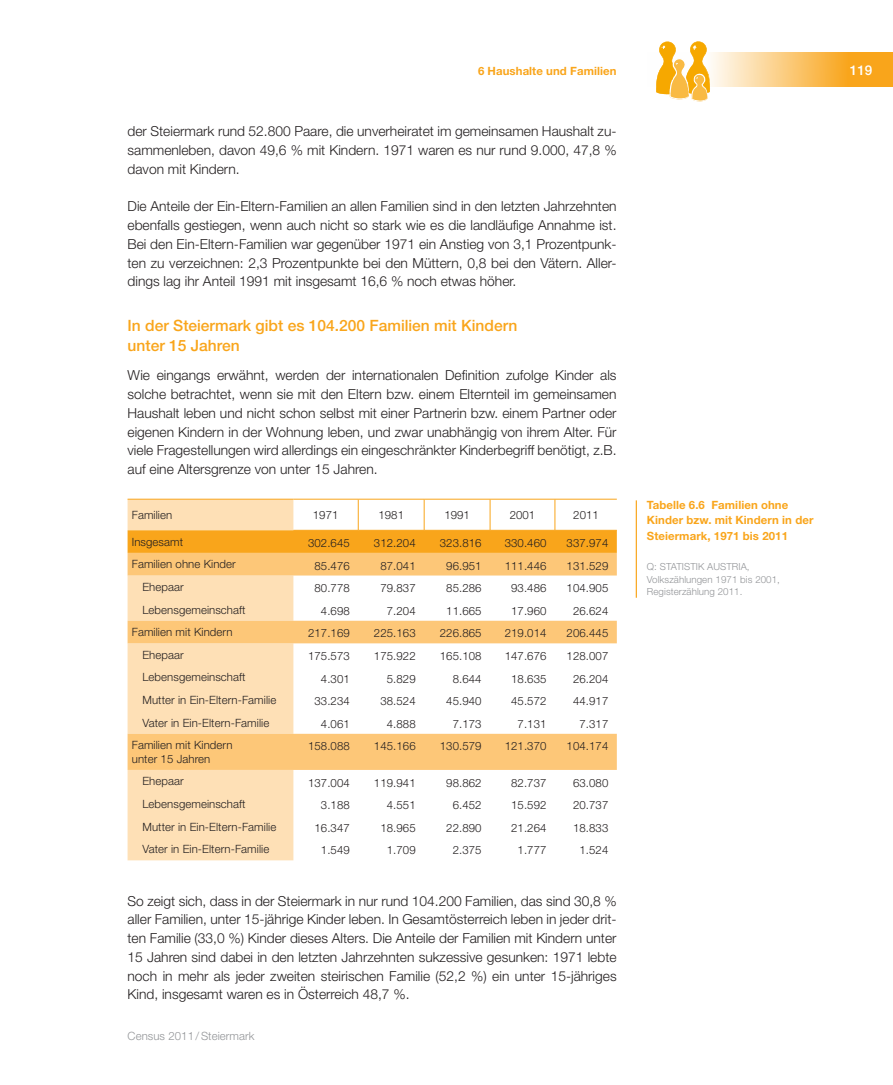
<style>
.page{position:relative;width:893px;height:1085px;background:#fff}
.page>*{position:absolute;margin:0;border:0;box-sizing:border-box;transform-origin:0 0}
.t1{font:500 15.6px/19.5px "Helvetica Neue LT Pro";color:#f9a51b}
.t2{font:300 13.8px/18.8px "Helvetica Neue LT Pro";color:#231f20;text-align:justify}
.t3{font:500 13.5px "Helvetica Neue LT Pro";color:#fff}
.t4{font:300 11.4px/13.5px "Helvetica Neue LT Pro";letter-spacing:.005em;color:#231f20}
.t5{font:700 11.4px/15.8px "Helvetica Neue LT Pro";letter-spacing:.005em;color:#f9a51b}
.t6{font:300 11.4px "Helvetica Neue LT Pro";letter-spacing:.005em;color:#939598}
.t7{font:300 9.75px/12.8px "Helvetica Neue LT Pro";letter-spacing:.005em;color:#939598}
</style>
<div class="page">
<hr style="left:636px;top:500px;width:1px;height:97px;background:#f9a51b">
<svg style="left:711px;top:52px;width:182px;height:34px"></svg>
<svg style="left:656px;top:41px;width:55px;height:60px"></svg>
<div style="left:128px;top:500px;width:165px;height:360px;background:#fee0b6"></div>
<div style="left:128px;top:530px;width:489px;height:23px;background:#f9a51b"></div>
<svg style="left:128px;top:553px;width:489px;height:216px"></svg>
<hr style="left:358px;top:499px;width:1px;height:31px;background:#f9a51b">
<hr style="left:424px;top:499px;width:1px;height:31px;background:#f9a51b">
<hr style="left:490px;top:499px;width:1px;height:31px;background:#f9a51b">
<hr style="left:555px;top:499px;width:1px;height:31px;background:#f9a51b">
<hr style="left:293px;top:499px;width:65px;height:1px;background:#f9a51b">
<hr style="left:358px;top:499px;width:66px;height:1px;background:#f9a51b">
<hr style="left:424px;top:499px;width:66px;height:1px;background:#f9a51b">
<hr style="left:490px;top:499px;width:65px;height:1px;background:#f9a51b">
<hr style="left:555px;top:499px;width:62px;height:1px;background:#f9a51b">
<hr style="left:293px;top:530px;width:65px;height:1px;background:#f9a51b">
<hr style="left:358px;top:530px;width:66px;height:1px;background:#f9a51b">
<hr style="left:424px;top:530px;width:66px;height:1px;background:#f9a51b">
<hr style="left:490px;top:530px;width:65px;height:1px;background:#f9a51b">
<hr style="left:555px;top:530px;width:62px;height:1px;background:#f9a51b">
<hr style="left:128px;top:499px;width:165px;height:1px;background:#f9a51b">
<p class="t5" style="left:478px;top:63px;width:140px">6 Haushalte und Familien</p>
<p class="t2" style="left:128px;top:122px;width:490px">der Steiermark rund 52.800 Paare, die unverheiratet im gemeinsamen Haushalt zu&shy;sammenleben, davon 49,6 % mit Kindern. 1971 waren es nur rund 9.000, 47,8 % davon mit Kindern.</p>
<p class="t2" style="left:128px;top:197px;width:491px">Die Anteile der Ein-Eltern-Familien an allen Familien sind in den letzten Jahrzehnten ebenfalls gestiegen, wenn auch nicht so stark wie es die landläufige Annahme ist.<br>Bei den Ein-Eltern-Familien war gegenüber 1971 ein Anstieg von 3,1 Prozentpunk&shy;ten zu verzeichnen: 2,3 Prozentpunkte bei den Müttern, 0,8 bei den Vätern. Aller&shy;dings lag ihr Anteil 1991 mit insgesamt 16,6 % noch etwas höher.</p>
<p class="t1" style="left:128px;top:316px;width:391px">In der Steiermark gibt es 104.200 Familien mit Kindern unter 15 Jahren</p>
<p class="t2" style="left:128px;top:365px;width:491px">Wie eingangs erwähnt, werden der internationalen Definition zufolge Kinder als solche betrachtet, wenn sie mit den Eltern bzw. einem Elternteil im gemeinsamen Haushalt leben und nicht schon selbst mit einer Partnerin bzw. einem Partner oder eigenen Kindern in der Wohnung leben, und zwar unabhängig von ihrem Alter. Für viele Fragestellungen wird allerdings ein eingeschränkter Kinderbegriff benötigt, z.B. auf eine Altersgrenze von unter 15 Jahren.</p>
<p class="t4" style="left:132px;top:507px;width:42px">Familien</p>
<p class="t4" style="left:313px;top:507px;width:27px">1971</p>
<p class="t4" style="left:378px;top:507px;width:27px">1981</p>
<p class="t4" style="left:444px;top:507px;width:27px">1991</p>
<p class="t4" style="left:510px;top:507px;width:27px">2001</p>
<p class="t4" style="left:573px;top:507px;width:27px">2011</p>
<p class="t4" style="left:132px;top:534px;width:53px">Insgesamt</p>
<p class="t4" style="left:308px;top:536px;width:43px">302.645</p>
<p class="t4" style="left:374px;top:536px;width:43px">312.204</p>
<p class="t4" style="left:440px;top:536px;width:43px">323.816</p>
<p class="t4" style="left:505px;top:536px;width:43px">330.460</p>
<p class="t4" style="left:567px;top:536px;width:43px">337.974</p>
<p class="t4" style="left:132px;top:557px;width:105px">Familien ohne Kinder</p>
<p class="t4" style="left:314px;top:558px;width:37px">85.476</p>
<p class="t4" style="left:380px;top:558px;width:37px">87.041</p>
<p class="t4" style="left:446px;top:558px;width:37px">96.951</p>
<p class="t4" style="left:505px;top:558px;width:43px">111.446</p>
<p class="t4" style="left:567px;top:558px;width:43px">131.529</p>
<p class="t4" style="left:142px;top:579px;width:43px">Ehepaar</p>
<p class="t4" style="left:314px;top:581px;width:37px">80.778</p>
<p class="t4" style="left:380px;top:581px;width:37px">79.837</p>
<p class="t4" style="left:446px;top:581px;width:37px">85.286</p>
<p class="t4" style="left:511px;top:581px;width:37px">93.486</p>
<p class="t4" style="left:567px;top:581px;width:43px">104.905</p>
<p class="t4" style="left:142px;top:602px;width:105px">Lebensgemeinschaft</p>
<p class="t4" style="left:321px;top:603px;width:30px">4.698</p>
<p class="t4" style="left:387px;top:603px;width:30px">7.204</p>
<p class="t4" style="left:446px;top:603px;width:37px">11.665</p>
<p class="t4" style="left:511px;top:603px;width:37px">17.960</p>
<p class="t4" style="left:573px;top:603px;width:37px">26.624</p>
<p class="t4" style="left:132px;top:625px;width:102px">Familien mit Kindern</p>
<p class="t4" style="left:308px;top:626px;width:43px">217.169</p>
<p class="t4" style="left:374px;top:626px;width:43px">225.163</p>
<p class="t4" style="left:440px;top:626px;width:43px">226.865</p>
<p class="t4" style="left:505px;top:626px;width:43px">219.014</p>
<p class="t4" style="left:567px;top:626px;width:43px">206.445</p>
<p class="t4" style="left:142px;top:647px;width:43px">Ehepaar</p>
<p class="t4" style="left:308px;top:649px;width:43px">175.573</p>
<p class="t4" style="left:374px;top:649px;width:43px">175.922</p>
<p class="t4" style="left:440px;top:649px;width:43px">165.108</p>
<p class="t4" style="left:505px;top:649px;width:43px">147.676</p>
<p class="t4" style="left:567px;top:649px;width:43px">128.007</p>
<p class="t4" style="left:142px;top:670px;width:105px">Lebensgemeinschaft</p>
<p class="t4" style="left:321px;top:671px;width:30px">4.301</p>
<p class="t4" style="left:387px;top:671px;width:30px">5.829</p>
<p class="t4" style="left:453px;top:671px;width:30px">8.644</p>
<p class="t4" style="left:511px;top:671px;width:37px">18.635</p>
<p class="t4" style="left:573px;top:671px;width:37px">26.204</p>
<p class="t4" style="left:142px;top:692px;width:135px">Mutter in Ein-Eltern-Familie</p>
<p class="t4" style="left:314px;top:694px;width:37px">33.234</p>
<p class="t4" style="left:380px;top:694px;width:37px">38.524</p>
<p class="t4" style="left:446px;top:694px;width:37px">45.940</p>
<p class="t4" style="left:511px;top:694px;width:37px">45.572</p>
<p class="t4" style="left:573px;top:694px;width:37px">44.917</p>
<p class="t4" style="left:142px;top:715px;width:128px">Vater in Ein-Eltern-Familie</p>
<p class="t4" style="left:321px;top:716px;width:30px">4.061</p>
<p class="t4" style="left:387px;top:716px;width:30px">4.888</p>
<p class="t4" style="left:453px;top:716px;width:30px">7.173</p>
<p class="t4" style="left:518px;top:716px;width:30px">7.131</p>
<p class="t4" style="left:579px;top:716px;width:30px">7.317</p>
<p class="t4" style="left:132px;top:738px;width:102px">Familien mit Kindern unter 15 Jahren</p>
<p class="t4" style="left:308px;top:739px;width:43px">158.088</p>
<p class="t4" style="left:374px;top:739px;width:43px">145.166</p>
<p class="t4" style="left:440px;top:739px;width:43px">130.579</p>
<p class="t4" style="left:505px;top:739px;width:43px">121.370</p>
<p class="t4" style="left:567px;top:739px;width:43px">104.174</p>
<p class="t4" style="left:142px;top:774px;width:43px">Ehepaar</p>
<p class="t4" style="left:308px;top:775px;width:43px">137.004</p>
<p class="t4" style="left:374px;top:775px;width:43px">119.941</p>
<p class="t4" style="left:446px;top:775px;width:37px">98.862</p>
<p class="t4" style="left:511px;top:775px;width:37px">82.737</p>
<p class="t4" style="left:573px;top:775px;width:37px">63.080</p>
<p class="t4" style="left:142px;top:796px;width:105px">Lebensgemeinschaft</p>
<p class="t4" style="left:321px;top:798px;width:30px">3.188</p>
<p class="t4" style="left:387px;top:798px;width:30px">4.551</p>
<p class="t4" style="left:453px;top:798px;width:30px">6.452</p>
<p class="t4" style="left:511px;top:798px;width:37px">15.592</p>
<p class="t4" style="left:573px;top:798px;width:37px">20.737</p>
<p class="t4" style="left:142px;top:819px;width:135px">Mutter in Ein-Eltern-Familie</p>
<p class="t4" style="left:314px;top:820px;width:37px">16.347</p>
<p class="t4" style="left:380px;top:820px;width:37px">18.965</p>
<p class="t4" style="left:446px;top:820px;width:37px">22.890</p>
<p class="t4" style="left:511px;top:820px;width:37px">21.264</p>
<p class="t4" style="left:573px;top:820px;width:37px">18.833</p>
<p class="t4" style="left:142px;top:841px;width:128px">Vater in Ein-Eltern-Familie</p>
<p class="t4" style="left:321px;top:843px;width:30px">1.549</p>
<p class="t4" style="left:387px;top:843px;width:30px">1.709</p>
<p class="t4" style="left:453px;top:843px;width:30px">2.375</p>
<p class="t4" style="left:518px;top:843px;width:30px">1.777</p>
<p class="t4" style="left:579px;top:843px;width:30px">1.524</p>
<p class="t2" style="left:128px;top:890px;width:491px">So zeigt sich, dass in der Steiermark in nur rund 104.200 Familien, das sind 30,8 % aller Familien, unter 15-jährige Kinder leben. In Gesamtösterreich leben in jeder drit&shy;ten Familie (33,0 %) Kinder dieses Alters. Die Anteile der Familien mit Kindern unter 15 Jahren sind dabei in den letzten Jahrzehnten sukzessive gesunken: 1971 lebte noch in mehr als jeder zweiten steirischen Familie (52,2 %) ein unter 15-jähriges Kind, insgesamt waren es in Österreich 48,7 %.</p>
<p class="t6" style="left:128px;top:1028px;width:128px">Census 2011 /Steiermark</p>
<p class="t5" style="left:647px;top:496px;width:168px">Tabelle 6.6 Familien ohne<br>Kinder bzw. mit Kindern in der<br>Steiermark, 1971 bis 2011</p>
<p class="t7" style="left:647px;top:559px;width:25px">Q: Statistik</p>
<p class="t7" style="left:707px;top:559px;width:13px">Austria</p>
<p class="t7" style="left:647px;top:559px;width:135px;text-indent:100px">,<br>Volkszählungen 1971 bis 2001,<br>Registerzählung 2011.</p>
<p class="t3" style="left:850px;top:62px;width:24px">119</p>
</div>
